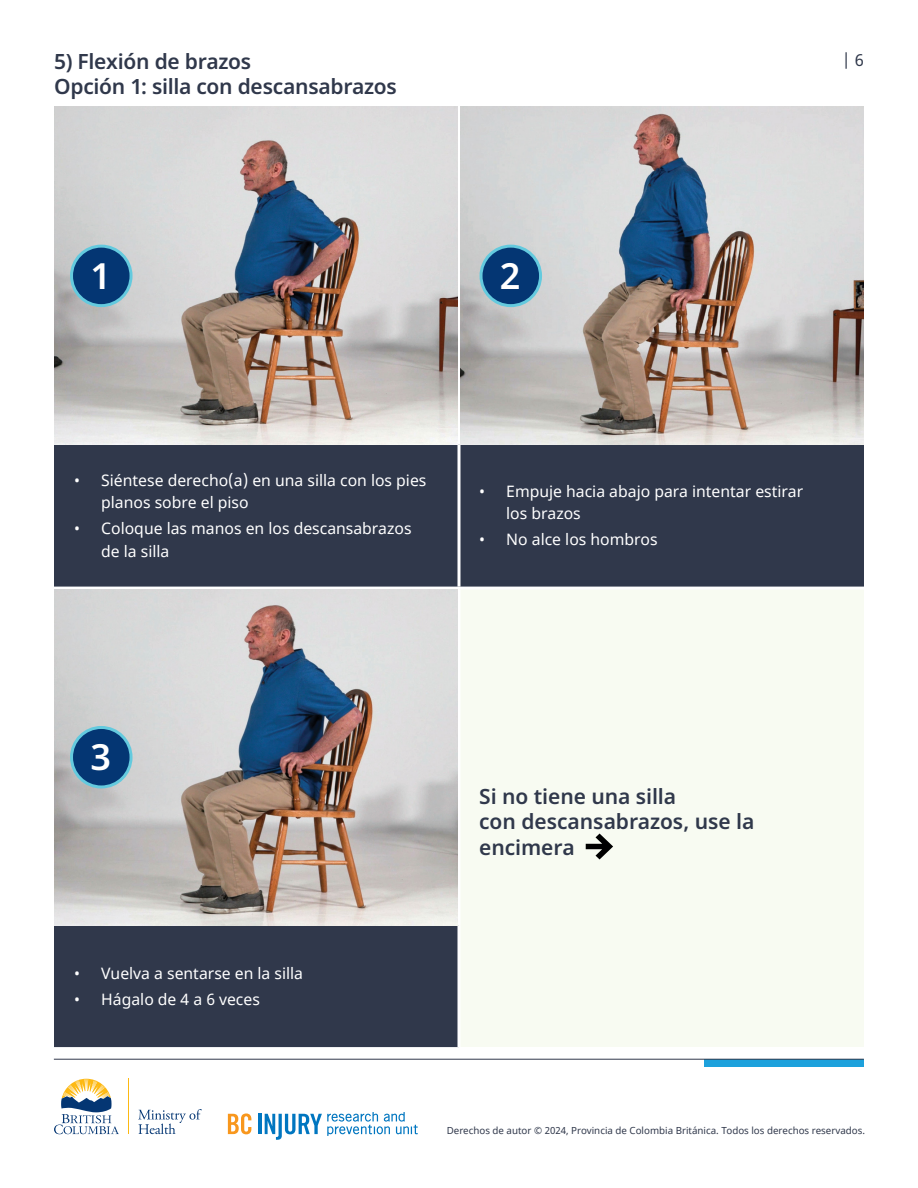
<style>
.page{position:relative;width:918px;height:1188px;background:#fff}
.page>*{position:absolute;margin:0;border:0;box-sizing:border-box;transform-origin:0 0}
.Heading_3_-_Noto_copy_no_side_bar{font:600 36px "Noto Sans";color:#fff}
.Heading_3_-_Noto_copy_no_side_bar-2{font:600 21px/25.3px "Noto Sans";letter-spacing:-.01em;color:#30384b}
.t1{font:16.5px "Noto Sans";color:#30384b}
.t2{font:15.75px/22.5px "Noto Sans";color:#fff}
.t3{font:9.75px "Noto Sans";color:#30384b}
</style>
<div class="page">
<div style="left:704px;top:1059px;width:160px;height:8px;background:#1da1dc"></div>
<svg style="left:228px;top:1113px;width:23px;height:21px"></svg>
<hr style="left:258px;top:1114px;width:3px;height:20px;background:#0076c0">
<svg style="left:265px;top:1112px;width:153px;height:28px"></svg>
<svg style="left:138px;top:1109px;width:64px;height:25px"></svg>
<svg style="left:54px;top:1079px;width:65px;height:55px"></svg>
<hr style="left:128px;top:1079px;width:1px;height:55px;background:#fdb913">
<hr style="left:54px;top:1059px;width:810px;height:1px;background:#30384b">
<div style="left:54px;top:444px;width:810px;height:603px;background:#30384b"></div>
<div style="left:459px;top:588px;width:405px;height:459px;background:#f8fbf2"></div>
<hr style="left:458px;top:444px;width:2px;height:143px;background:#fff">
<hr style="left:54px;top:587px;width:405px;height:3px;background:#fff">
<hr style="left:459px;top:587px;width:405px;height:3px;background:#fff">
<hr style="left:458px;top:590px;width:2px;height:336px;background:#fff">
<hr style="left:458px;top:926px;width:2px;height:121px;background:#fff">
<img style="left:54px;top:107px;width:404px;height:337px">
<img style="left:460px;top:107px;width:404px;height:337px">
<img style="left:54px;top:590px;width:404px;height:336px">
<svg style="left:586px;top:834px;width:27px;height:25px"></svg>
<div style="left:72px;top:246px;width:59px;height:60px;background:#043673;border-radius:50%"></div>
<div style="left:70px;top:245px;width:63px;height:62px;border:3px solid #64cade;border-radius:50%"></div>
<div style="left:481px;top:246px;width:60px;height:60px;background:#043673;border-radius:50%"></div>
<div style="left:480px;top:245px;width:62px;height:62px;border:3px solid #64cade;border-radius:50%"></div>
<div style="left:72px;top:727px;width:59px;height:60px;background:#043673;border-radius:50%"></div>
<div style="left:70px;top:726px;width:63px;height:62px;border:3px solid #64cade;border-radius:50%"></div>
<p class="Heading_3_-_Noto_copy_no_side_bar-2" style="left:54px;top:49px;width:344px">5) Flexión de brazos<br>Opción 1: silla con descansabrazos</p>
<p class="Heading_3_-_Noto_copy_no_side_bar" style="left:90px;top:250px;width:22px">1</p>
<p class="Heading_3_-_Noto_copy_no_side_bar" style="left:500px;top:250px;width:22px">2</p>
<p class="t1" style="left:842px;top:48px;width:24px">| 6</p>
<p class="t2" style="left:101px;top:469px;width:327px;text-indent:-27px">• Siéntese derecho(a) en una silla con los pies planos sobre el piso</p>
<p class="t2" style="left:101px;top:518px;width:312px;text-indent:-27px">• Coloque las manos en los descansabrazos de la silla</p>
<p class="t2" style="left:506px;top:480px;width:298px;text-indent:-27px">• Empuje hacia abajo para intentar estirar los brazos</p>
<p class="t2" style="left:479px;top:529px;width:180px">• No alce los hombros</p>
<p class="Heading_3_-_Noto_copy_no_side_bar" style="left:90px;top:732px;width:22px">3</p>
<p class="t2" style="left:74px;top:963px;width:230px">• Vuelva a sentarse en la silla</p>
<p class="t2" style="left:74px;top:989px;width:187px">• Hágalo de 4 a 6 veces</p>
<p class="Heading_3_-_Noto_copy_no_side_bar-2" style="left:479px;top:784px;width:277px">Si no tiene una silla<br>con descansabrazos, use la encimera</p>
<p class="t3" style="left:447px;top:1124px;width:420px">Derechos de autor © 2024, Provincia de Colombia Británica. Todos los derechos reservados.</p>
</div>
